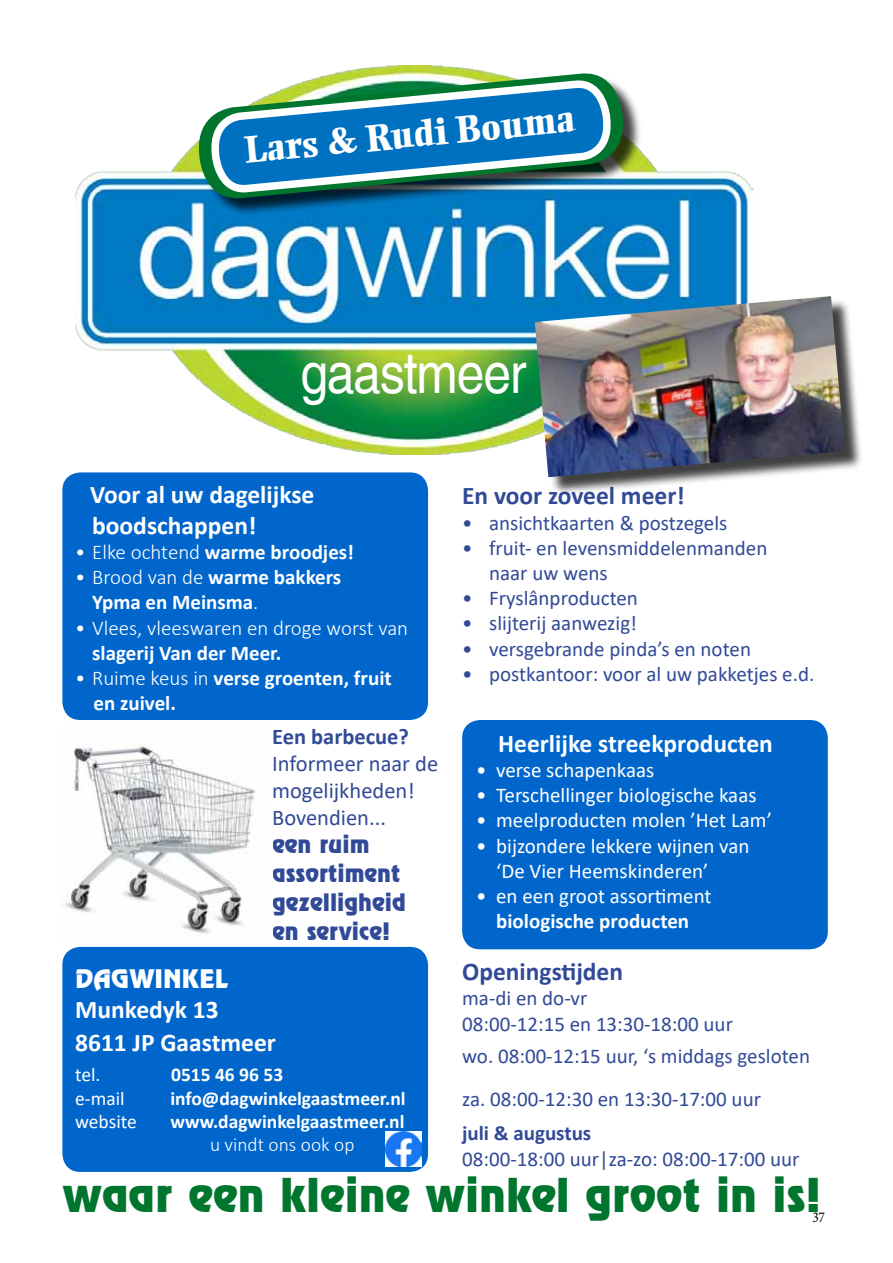
<style>
.page{position:relative;width:893px;height:1263px;background:#fff}
.page>*{position:absolute;margin:0;border:0;box-sizing:border-box;transform-origin:0 0}
.t1{font:55.5px "Helvetica";letter-spacing:-.025em;color:#fff;scale:.9 1}
.t2{font:46.5px "Revue BT";color:#00752e}
.t3{font:800 37.5px "Duke";color:#fff}
.t4{font:700 25.5px/32.4px "Calibri";color:#fff}
.t5{font:700 25.5px "Calibri";color:#314a97}
.t6{font:25.5px "Revue BT";color:#fff}
.t7{font:24px/28.8px "Revue BT";color:#314a97}
.t8{font:22.5px/27px "Calibri";color:#314a97}
.t9{font:700 22.5px "Calibri";color:#314a97}
.t10{font:21px/25.2px "Calibri";color:#314a97}
.t11{font:21px/25.2px "Calibri";color:#fff}
.t12{font:700 21px/25.2px "Calibri";color:#fff}
.t13{font:300 21px "Calibri";color:#fff}
.t14{font:700 21px "Calibri";color:#314a97}
.t15{font:700 19.5px "Calibri";color:#fff}
.t16{font:19.5px "Calibri";color:#fff}
.t17{font:300 19.5px "Calibri";color:#fff}
.t18{font:15px "Minion Pro";color:#000;scale:.9 1}
.s1{font-weight:300}
</style>
<div class="page">
<div style="left:62px;top:947px;width:366px;height:225px;background:#06c;border-radius:18px"></div>
<div style="left:62px;top:472px;width:366px;height:248px;background:#06c;border-radius:18px"></div>
<div style="left:462px;top:720px;width:366px;height:229px;background:#06c;border-radius:18px"></div>
<img style="left:64px;top:742px;width:192px;height:192px">
<img style="left:386px;top:1131px;width:36px;height:36px">
<img style="left:75px;top:66px;width:679px;height:388px">
<div style="left:201px;top:76px;width:441px;height:141px;background:#000;opacity:.75"></div>
<svg style="left:195px;top:70px;width:432px;height:132px"></svg>
<svg style="left:209px;top:82px;width:404px;height:109px"></svg>
<div style="left:538px;top:299px;width:325px;height:196px;background:#000;opacity:.75"></div>
<img style="left:535px;top:296px;width:309px;height:181px">
<h3 class="t3" style="left:242px;top:127px;width:334px;rotate:-5deg">Lars &amp; Rudi Bouma</h3>
<h1 class="t1" style="left:301px;top:342px;width:253px">gaastmeer</h1>
<p class="t4" style="left:90px;top:479px;width:226px;line-height:30.6px">Voor al uw dagelijkse boodschappen!</p>
<p class="t12" style="left:75px;top:539px;width:280px"><span class="s1">• Elke ochtend</span> warme broodjes!</p>
<p class="t12" style="left:92px;top:564px;width:251px;text-indent:-17px"><span class="s1">• Brood van de</span> warme bakkers<br>Ypma en Meinsma<span class="s1">.</span></p>
<p class="t13" style="left:75px;top:614px;width:334px">• Vlees, vleeswaren en droge worst van</p>
<p class="t12" style="left:92px;top:640px;width:191px">slagerij Van der Meer.</p>
<p class="t12" style="left:94px;top:665px;width:300px;text-indent:-19px"><span class="s1">• Ruime keus in</span> verse groenten, fruit en zuivel.</p>
<p class="t9" style="left:272px;top:720px;width:138px">Een barbecue?</p>
<p class="t8" style="left:272px;top:749px;width:168px">Informeer naar de mogelijkheden!<br>Bovendien...</p>
<p class="t7" style="left:272px;top:830px;width:135px">een ruim assortiment gezelligheid en service!</p>
<p class="t5" style="left:462px;top:478px;width:224px">En voor zoveel meer!</p>
<p class="t10" style="left:462px;top:509px;width:267px">• ansichtkaarten &amp; postzegels</p>
<p class="t10" style="left:489px;top:535px;width:280px;text-indent:-27px">• fruit- en levensmiddelenmanden naar uw wens</p>
<p class="t10" style="left:462px;top:585px;width:177px">• Fryslânproducten</p>
<p class="t10" style="left:462px;top:610px;width:176px">• slijterij aanwezig!</p>
<p class="t10" style="left:462px;top:635px;width:290px">• versgebrande pinda’s en noten</p>
<p class="t10" style="left:462px;top:661px;width:354px">• postkantoor: voor al uw pakketjes e.d.</p>
<p class="t4" style="left:498px;top:727px;width:276px">Heerlijke streekproducten</p>
<p class="t11" style="left:476px;top:757px;width:180px">• verse schapenkaas</p>
<p class="t11" style="left:476px;top:782px;width:282px">• Terschellinger biologische kaas</p>
<p class="t11" style="left:476px;top:807px;width:297px">• meelproducten molen ’Het Lam’</p>
<p class="t11" style="left:496px;top:832px;width:255px;text-indent:-20px">• bijzondere lekkere wijnen van ‘De Vier Heemskinderen’</p>
<p class="t11" style="left:476px;top:883px;width:237px">• en een groot assortiment</p>
<p class="t12" style="left:496px;top:908px;width:194px">biologische producten</p>
<p class="t5" style="left:462px;top:954px;width:163px">Openingstijden</p>
<p class="t10" style="left:462px;top:985px;width:272px">ma-di en do-vr<br>08:00-12:15 en 13:30-18:00 uur</p>
<p class="t10" style="left:462px;top:1034px;width:349px;line-height:43.2px">wo. 08:00-12:15 uur, ‘s middags gesloten za. 08:00-12:30 en 13:30-17:00 uur</p>
<p class="t14" style="left:462px;top:1118px;width:131px">juli &amp; augustus</p>
<p class="t10" style="left:462px;top:1145px;width:339px">08:00-18:00 uur|za-zo: 08:00-17:00 uur</p>
<h2 class="t2" style="left:62px;top:1167px;width:760px">waar een kleine winkel groot in is!</h2>
<p class="t6" style="left:75px;top:963px;width:155px">Dagwinkel</p>
<p class="t4" style="left:75px;top:993px;width:202px">Munkedyk 13<br>8611 JP Gaastmeer</p>
<p class="t16" style="left:75px;top:1061px;width:27px">tel.</p>
<p class="t15" style="left:171px;top:1061px;width:114px">0515 46 96 53</p>
<p class="t16" style="left:75px;top:1085px;width:51px">e-mail</p>
<p class="t15" style="left:170px;top:1084px;width:237px">info@dagwinkelgaastmeer.nl</p>
<p class="t16" style="left:75px;top:1108px;width:63px">website</p>
<p class="t15" style="left:170px;top:1108px;width:236px">www.dagwinkelgaastmeer.nl</p>
<p class="t17" style="left:210px;top:1133px;width:146px">u vindt ons ook op</p>
<p class="t18" style="left:812px;top:1207px;width:16px">37</p>
</div>
